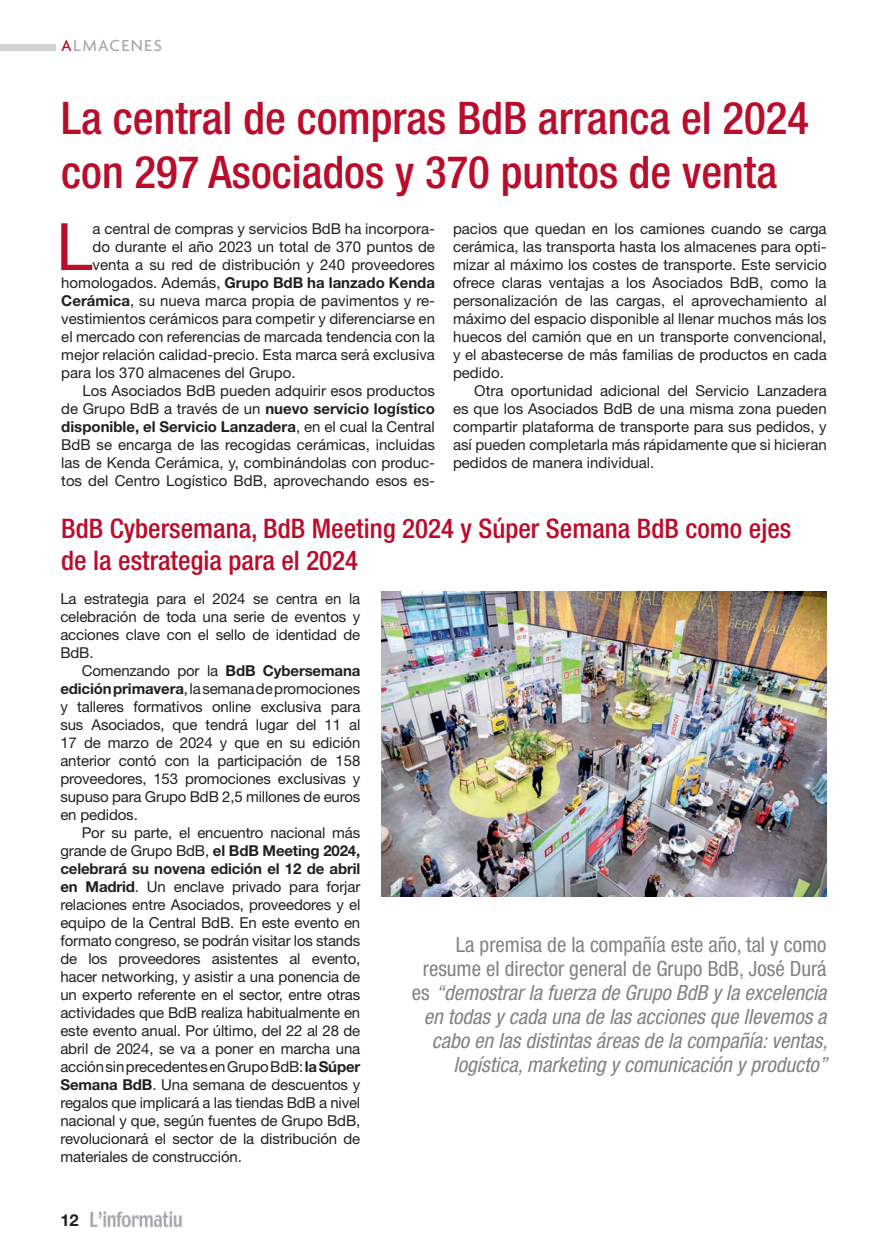
<style>
.page{position:relative;width:888px;height:1258px;background:#fff}
.page>*{position:absolute;margin:0;border:0;box-sizing:border-box;transform-origin:0 0}
.t1{font:65.4px "Helvetica Neue";color:#ba0d2b}
._00_Titulo_1_magatze{font:500 condensed 45px/54px "Helvetica Neue";color:#ba0d2b}
._01_Sub_Titulo_1_mag{font:500 condensed 27px/31.5px "Helvetica Neue";color:#ba0d2b}
._01_Sub_Titulo_1_mag-2{font:italic condensed 21px/24px "Helvetica Neue";color:#808285;text-align:right}
._01_Sub_Titulo_1_mag-3{font:condensed 21px "Helvetica Neue";color:#808285}
.t2{font:500 17.25px "Agenda";letter-spacing:.08em;color:#a8a9ad}
.t3{font:700 16.5px "Helvetica Neue";color:#231f20}
.t4{font:15px/18px "Helvetica Neue";color:#231f20;text-align:justify}
.t5{font:700 15px "Helvetica Neue";color:#231f20}
.s1{color:#ba0d2b}
.s2{font-weight:400}
.s3{font-weight:700}
.s4{font-style:normal}
</style>
<div class="page">
<img style="left:90px;top:1211px;width:92px;height:16px">
<div style="left:0;top:44px;width:56px;height:7px;background:#d1d2d4"></div>
<img style="left:382px;top:592px;width:445px;height:305px">
<p class="t2" style="left:61px;top:35px;width:102px"><span class="s1">A</span>LMACENES</p>
<p class="_00_Titulo_1_magatze" style="left:61px;top:91px;width:749px">La central de compras BdB arranca el 2024 con 297 Asociados y 370 puntos de venta</p>
<p class="t1" style="left:56px;top:208px;width:38px">L</p>
<p class="t4" style="left:93px;top:219px;width:344px">a central de compras y servicios BdB ha incorpora-</p>
<p class="t4" style="left:453px;top:219px;width:375px">pacios que quedan en los camiones cuando se carga cerámica, las transporta hasta los almacenes para opti&shy;mizar al máximo los costes de transporte. Este servicio ofrece claras ventajas a los Asociados BdB, como la personalización de las cargas, el aprovechamiento al máximo del espacio disponible al llenar muchos más los huecos del camión que en un transporte convencional, y el abastecerse de más familias de productos en cada pedido.</p>
<p class="t4" style="left:453px;top:381px;width:375px;text-indent:21px">Otra oportunidad adicional del Servicio Lanzadera es que los Asociados BdB de una misma zona pueden compartir plataforma de transporte para sus pedidos, y así pueden completarla más rápidamente que si hicieran pedidos de manera individual.</p>
<p class="t4" style="left:93px;top:237px;width:344px">do durante el año 2023 un total de 370 puntos de</p>
<p class="t4" style="left:93px;top:255px;width:344px">venta a su red de distribución y 240 proveedores</p>
<p class="t5" style="left:61px;top:273px;width:375px"><span class="s2">homologados. Además,</span> Grupo BdB ha lanzado Kenda</p>
<p class="t4" style="left:61px;top:291px;width:375px"><span class="s3">Cerámica</span>, su nueva marca propia de pavimentos y re-</p>
<p class="t4" style="left:61px;top:309px;width:375px">vestimientos cerámicos para competir y diferenciarse en</p>
<p class="t4" style="left:61px;top:327px;width:375px">el mercado con referencias de marcada tendencia con la</p>
<p class="t4" style="left:61px;top:345px;width:375px">mejor relación calidad-precio. Esta marca será exclusiva</p>
<p class="t4" style="left:61px;top:363px;width:236px">para los 370 almacenes del Grupo.</p>
<p class="t4" style="left:61px;top:381px;width:375px;text-indent:21px">Los Asociados BdB pueden adquirir esos productos de Grupo BdB a través de un <span class="s3">nuevo servicio logístico disponible, el Servicio Lanzadera</span>, en el cual la Central BdB se encarga de las recogidas cerámicas, incluidas las de Kenda Cerámica, y, combinándolas con produc&shy;tos del Centro Logístico BdB, aprovechando esos es-</p>
<p class="_01_Sub_Titulo_1_mag" style="left:61px;top:512px;width:731px">BdB Cybersemana, BdB Meeting 2024 y Súper Semana BdB como ejes de la estrategia para el 2024</p>
<p class="t4" style="left:60px;top:589px;width:301px">La estrategia para el 2024 se centra en la celebración de toda una serie de eventos y acciones clave con el sello de identidad de BdB.</p>
<p class="t4" style="left:60px;top:661px;width:301px;text-indent:21px">Comenzando por la <span class="s3">BdB Cybersemana edición primavera</span>, la semana de promociones y talleres formativos online exclusiva para sus Asociados, que tendrá lugar del 11 al 17 de marzo de 2024 y que en su edición anterior contó con la participación de 158 proveedores, 153 promociones exclusivas y supuso para Grupo BdB 2,5 millones de euros en pedidos.</p>
<p class="t4" style="left:60px;top:823px;width:301px;text-indent:21px">Por su parte, el encuentro nacional más grande de Grupo BdB, <span class="s3">el BdB Meeting 2024, celebrará su novena edición el 12 de abril en Madrid</span>. Un enclave privado para forjar relaciones entre Asociados, proveedores y el equipo de la Central BdB. En este evento en formato congreso, se podrán visitar los stands de los proveedores asistentes al evento, hacer networking, y asistir a una ponencia de un experto referente en el sector, entre otras actividades que BdB realiza habitualmente en este evento anual. Por último, del 22 al 28 de abril de 2024, se va a poner en marcha una acción sin precedentes en Grupo BdB: <span class="s3">la Súper Semana BdB</span>. Una semana de descuentos y regalos que implicará a las tiendas BdB a nivel nacional y que, según fuentes de Grupo BdB, revolucionará el sector de la distribución de materiales de construcción.</p>
<p class="t3" style="left:60px;top:1209px;width:20px">12</p>
<p class="_01_Sub_Titulo_1_mag-3" style="left:456px;top:932px;width:372px">La premisa de la compañía este año, tal y como</p>
<p class="_01_Sub_Titulo_1_mag-3" style="left:423px;top:956px;width:405px">resume el director general de Grupo BdB, José Durá</p>
<p class="_01_Sub_Titulo_1_mag-2" style="left:412px;top:980px;width:416px"><span class="s4">es</span> “demostrar la fuerza de Grupo BdB y la excelencia</p>
<p class="_01_Sub_Titulo_1_mag-2" style="left:424px;top:1004px;width:405px">en todas y cada una de las acciones que llevemos a cabo en las distintas áreas de la compañía: ventas, logística, marketing y comunicación y producto”</p>
</div>
